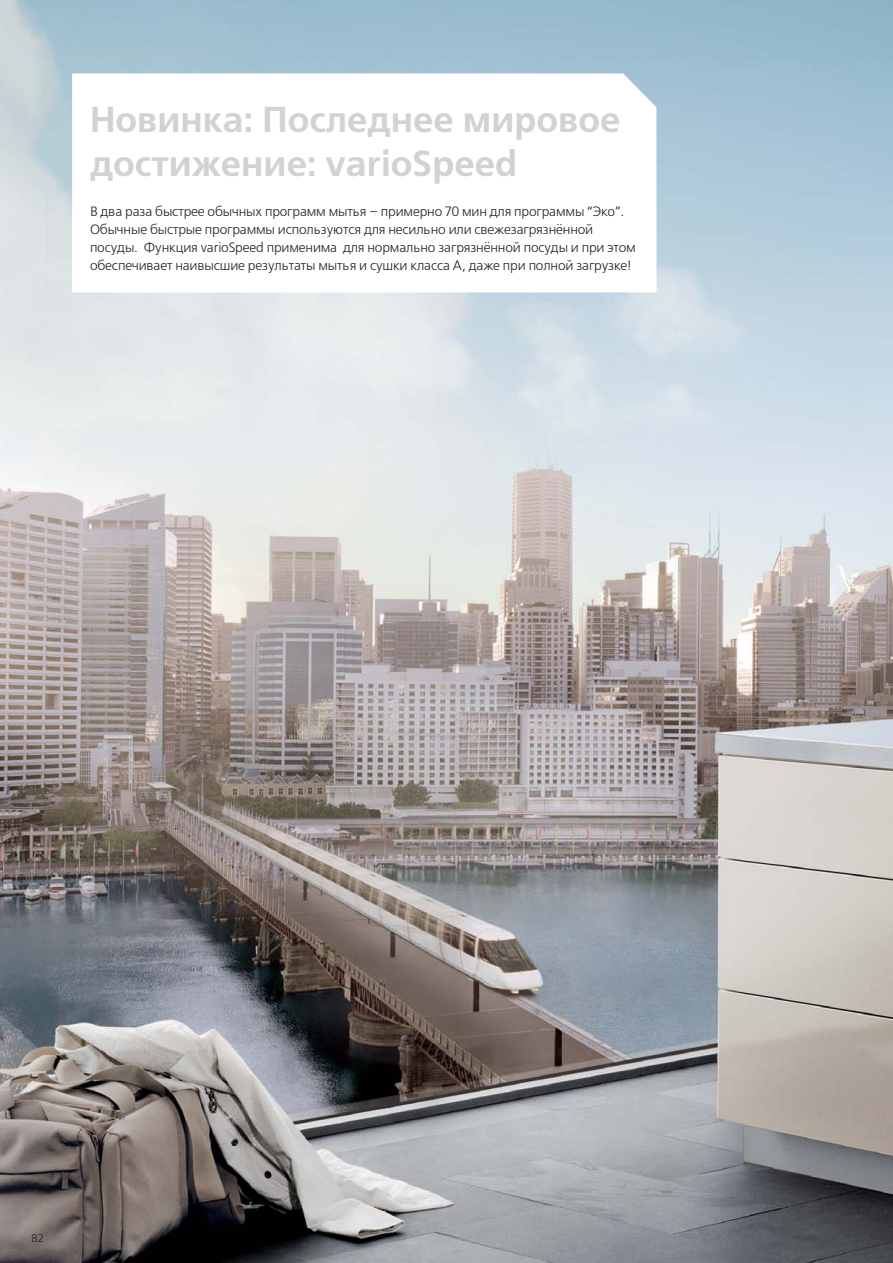
<style>
.page{position:relative;width:893px;height:1263px;background:#fff}
.page>*{position:absolute;margin:0;border:0;box-sizing:border-box;transform-origin:0 0}
.t1{font:700 36px/43.2px "Free Set C";color:#d1d2d4}
.t2{font:13.5px/18px "Free Set C";letter-spacing:-.01em;color:#231f20}
.t3{font:11.25px "Free Set C";color:#231f20}
</style>
<div class="page">
<img style="left:0;top:0;width:892px;height:1263px">
<svg style="left:72px;top:73px;width:584px;height:219px"></svg>
<p class="t1" style="left:90px;top:101px;width:532px">Новинка: Последнее мировое достижение: varioSpeed</p>
<p class="t2" style="left:90px;top:203px;width:547px">В два раза быстрее обычных программ мытья – примерно 70 мин для программы “Эко”.<br>Обычные быстрые программы используются для несильно или свежезагрязнённой посуды. Функция varioSpeed применима для нормально загрязнённой посуды и при этом обеспечивает наивысшие результаты мытья и сушки класса А, даже при полной загрузке!</p>
<p class="t3" style="left:31px;top:1233px;width:14px">82</p>
</div>
